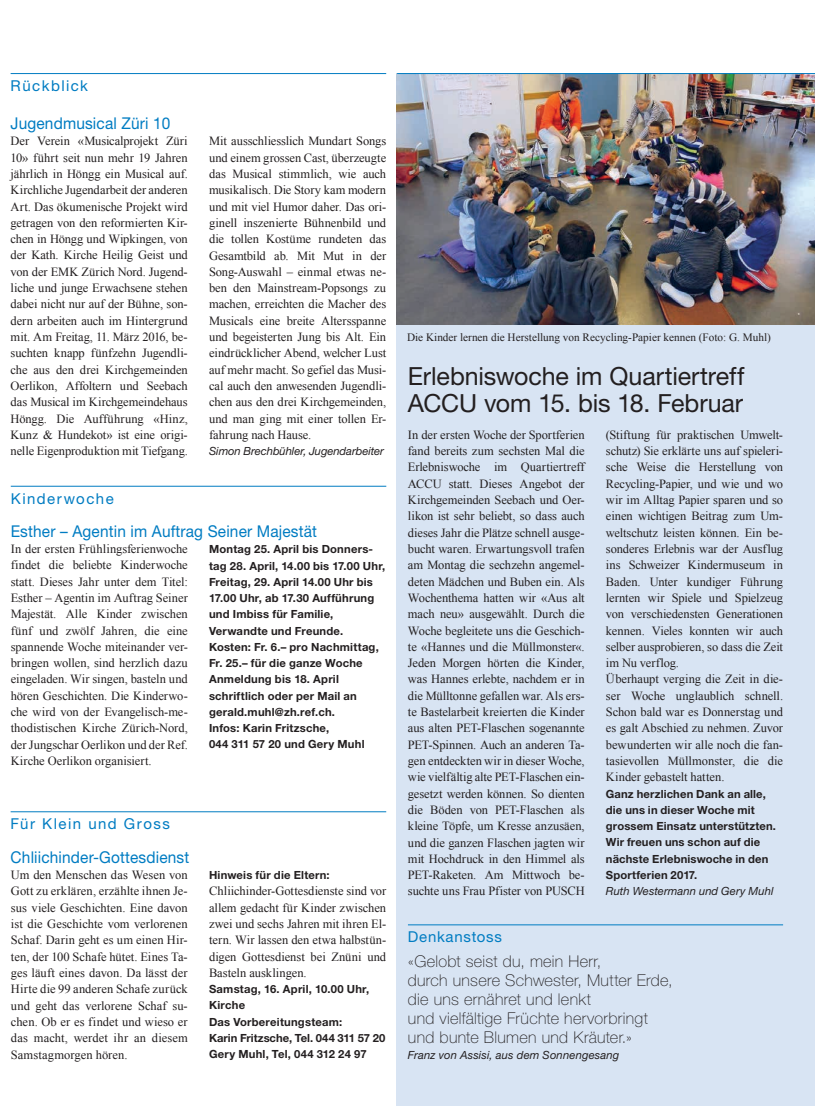
<style>
.page{position:relative;width:815px;height:1106px;background:#fff}
.page>*{position:absolute;margin:0;border:0;box-sizing:border-box;transform-origin:0 0}
.t1{font:25px/27.5px "Helvetica Neue LT Std";letter-spacing:-.005em;color:#231f20}
.t2{font:100 16.25px/18.8px "Helvetica Neue LT Std";letter-spacing:.02em;color:#231f20}
.t3{font:16.25px "Helvetica Neue LT Std";letter-spacing:.01em;color:#007cc2;scale:.95 1}
.t4{font:15px "Helvetica Neue LT Std";letter-spacing:.095em;color:#007cc2}
.t5{font:15px "Helvetica Neue LT Std";letter-spacing:.05em;color:#007cc2}
.t6{font:12.5px/16.2px "Times New Roman";letter-spacing:-.005em;color:#231f20;text-align:justify}
.t7{font:700 11.25px/16.2px "Helvetica Neue LT Std";letter-spacing:.015em;color:#231f20}
.t8{font:italic 11.25px "Helvetica Neue LT Std";letter-spacing:.005em;color:#231f20}
.t9{font:11.25px "Times New Roman";color:#231f20}
</style>
<div class="page">
<div style="left:397px;top:73px;width:418px;height:1033px;background:#d8e4f3"></div>
<img style="left:397px;top:74px;width:418px;height:251px">
<hr style="left:408px;top:924px;width:375px;height:1px;background:#007cc2">
<hr style="left:11px;top:811px;width:375px;height:1px;background:#007cc2">
<hr style="left:11px;top:486px;width:375px;height:1px;background:#007cc2">
<hr style="left:397px;top:73px;width:418px;height:1px;background:#007cc2">
<hr style="left:11px;top:73px;width:375px;height:1px;background:#007cc2">
<p class="t4" style="left:11px;top:77px;width:79px">Rückblick</p>
<h2 class="t3" style="left:11px;top:114px;width:170px">Jugendmusical Züri 10</h2>
<p class="t6" style="left:11px;top:133px;width:179px">Der Verein «Musicalprojekt Züri 10» führt seit nun mehr 19 Jahren jährlich in Höngg ein Musical auf.<br>Kirchliche Jugendarbeit der anderen Art. Das ökumenische Projekt wird getragen von den reformierten Kir&shy;chen in Höngg und Wipkingen, von der Kath. Kirche Heilig Geist und von der EMK Zürich Nord. Jugend&shy;liche und junge Erwachsene stehen dabei nicht nur auf der Bühne, son&shy;dern arbeiten auch im Hintergrund mit. Am Freitag, 11. März 2016, be&shy;suchten knapp fünfzehn Jugendli&shy;che aus den drei Kirchgemeinden Oerlikon, Affoltern und Seebach das Musical im Kirchgemeindehaus Höngg. Die Aufführung «Hinz, Kunz &amp; Hundekot» ist eine origi&shy;nelle Eigenproduktion mit Tiefgang.</p>
<p class="t6" style="left:209px;top:133px;width:179px">Mit ausschliesslich Mundart Songs und einem grossen Cast, überzeugte das Musical stimmlich, wie auch musikalisch. Die Story kam modern und mit viel Humor daher. Das ori&shy;ginell inszenierte Bühnenbild und die tollen Kostüme rundeten das Gesamtbild ab. Mit Mut in der Song-Auswahl – einmal etwas ne&shy;ben den Mainstream-Popsongs zu machen, erreichten die Macher des Musicals eine breite Altersspanne und begeisterten Jung bis Alt. Ein eindrücklicher Abend, welcher Lust auf mehr macht. So gefiel das Musi&shy;cal auch den anwesenden Jugendli&shy;chen aus den drei Kirchgemeinden, und man ging mit einer tollen Er&shy;fahrung nach Hause.</p>
<p class="t8" style="left:209px;top:444px;width:176px">Simon Brechbühler, Jugendarbeiter</p>
<p class="t4" style="left:11px;top:489px;width:105px">Kinderwoche</p>
<h2 class="t3" style="left:11px;top:521px;width:324px">Esther – Agentin im Auftrag Seiner Majestät</h2>
<p class="t6" style="left:11px;top:540px;width:179px">In der ersten Frühlingsferienwoche findet die beliebte Kinderwoche statt. Dieses Jahr unter dem Titel:<br>Esther – Agentin im Auftrag Seiner Majestät. Alle Kinder zwischen fünf und zwölf Jahren, die eine spannende Woche miteinander ver&shy;bringen wollen, sind herzlich dazu eingeladen. Wir singen, basteln und hören Geschichten. Die Kinderwo&shy;che wird von der Evangelisch-me&shy;thodistischen Kirche Zürich-Nord, der Jungschar Oerlikon und der Ref.<br>Kirche Oerlikon organisiert.</p>
<p class="t7" style="left:209px;top:541px;width:178px">Montag 25. April bis Donners&shy;tag 28. April, 14.00 bis 17.00 Uhr,<br>Freitag, 29. April 14.00 Uhr bis<br>17.00 Uhr, ab 17.30 Aufführung und Imbiss für Familie,<br>Verwandte und Freunde.<br>Kosten: Fr. 6.– pro Nachmittag,<br>Fr. 25.– für die ganze Woche<br>Anmeldung bis 18. April schriftlich oder per Mail an gerald.muhl@zh.ref.ch.<br>Infos: Karin Fritzsche,<br>044 311 57 20 und Gery Muhl</p>
<p class="t4" style="left:11px;top:814px;width:161px">Für Klein und Gross</p>
<h2 class="t3" style="left:11px;top:847px;width:190px">Chliichinder-Gottesdienst</h2>
<p class="t6" style="left:11px;top:866px;width:178px">Um den Menschen das Wesen von Gott zu erklären, erzählte ihnen Je&shy;sus viele Geschichten. Eine davon ist die Geschichte vom verlorenen Schaf. Darin geht es um einen Hir&shy;ten, der 100 Schafe hütet. Eines Ta&shy;ges läuft eines davon. Da lässt der Hirte die 99 anderen Schafe zurück und geht das verlorene Schaf su&shy;chen. Ob er es findet und wieso er das macht, werdet ihr an diesem Samstagmorgen hören.</p>
<p class="t7" style="left:209px;top:866px;width:122px">Hinweis für die Eltern:</p>
<p class="t6" style="left:209px;top:883px;width:179px">Chliichinder-Gottesdienste sind vor allem gedacht für Kinder zwischen zwei und sechs Jahren mit ihren El&shy;tern. Wir lassen den etwa halbstün&shy;digen Gottesdienst bei Znüni und Basteln ausklingen.</p>
<p class="t7" style="left:209px;top:980px;width:178px">Samstag, 16. April, 10.00 Uhr,<br>Kirche<br>Das Vorbereitungsteam:<br>Karin Fritzsche, Tel. 044 311 57 20<br>Gery Muhl, Tel, 044 312 24 97</p>
<p class="t9" style="left:407px;top:330px;width:366px">Die Kinder lernen die Herstellung von Recycling-Papier kennen (Foto: G. Muhl)</p>
<h1 class="t1" style="left:408px;top:362px;width:338px">Erlebniswoche im Quartiertreff<br>ACCU vom 15. bis 18. Februar</h1>
<p class="t6" style="left:408px;top:426px;width:178px">In der ersten Woche der Sportferien fand bereits zum sechsten Mal die Erlebniswoche im Quartiertreff ACCU statt. Dieses Angebot der Kirchgemeinden Seebach und Oer&shy;likon ist sehr beliebt, so dass auch dieses Jahr die Plätze schnell ausge&shy;bucht waren. Erwartungsvoll trafen am Montag die sechzehn angemel&shy;deten Mädchen und Buben ein. Als Wochenthema hatten wir «Aus alt mach neu» ausgewählt. Durch die Woche begleitete uns die Geschich&shy;te «Hannes und die Müllmonster«.<br>Jeden Morgen hörten die Kinder, was Hannes erlebte, nachdem er in die Mülltonne gefallen war. Als ers&shy;te Bastelarbeit kreierten die Kinder aus alten PET-Flaschen sogenannte PET-Spinnen. Auch an anderen Ta&shy;gen entdeckten wir in dieser Woche, wie vielfältig alte PET-Flaschen ein&shy;gesetzt werden können. So dienten die Böden von PET-Flaschen als kleine Töpfe, um Kresse anzusäen, und die ganzen Flaschen jagten wir mit Hochdruck in den Himmel als PET-Raketen. Am Mittwoch be&shy;suchte uns Frau Pfister von PUSCH</p>
<p class="t6" style="left:606px;top:426px;width:179px;text-align:left">(Stiftung für praktischen Umwelt&shy;schutz) Sie erklärte uns auf spieleri&shy;sche Weise die Herstellung von<br>Recycling-Papier, und wie und wo wir im Alltag Papier sparen und so einen wichtigen Beitrag zum Um&shy;weltschutz leisten können. Ein be&shy;sonderes Erlebnis war der Ausflug ins Schweizer Kindermuseum in<br>Baden. Unter kundiger Führung lernten wir Spiele und Spielzeug von verschiedensten Generationen kennen. Vieles konnten wir auch selber ausprobieren, so dass die Zeit im Nu verflog.<br>Überhaupt verging die Zeit in die&shy;ser Woche unglaublich schnell.<br>Schon bald war es Donnerstag und es galt Abschied zu nehmen. Zuvor bewunderten wir alle noch die fan&shy;tasievollen Müllmonster, die die<br>Kinder gebastelt hatten.</p>
<p class="t7" style="left:606px;top:785px;width:172px">Ganz herzlichen Dank an alle, die uns in dieser Woche mit grossem Einsatz unterstützten.<br>Wir freuen uns schon auf die nächste Erlebniswoche in den<br>Sportferien 2017.</p>
<p class="t8" style="left:606px;top:884px;width:169px">Ruth Westermann und Gery Muhl</p>
<p class="t5" style="left:408px;top:927px;width:96px">Denkanstoss</p>
<h2 class="t2" style="left:408px;top:952px;width:266px">«Gelobt seist du, mein Herr,<br>durch unsere Schwester, Mutter Erde, die uns ernähret und lenkt<br>und vielfältige Früchte hervorbringt und bunte Blumen und Kräuter.»</h2>
<p class="t8" style="left:408px;top:1048px;width:213px">Franz von Assisi, aus dem Sonnengesang</p>
</div>
